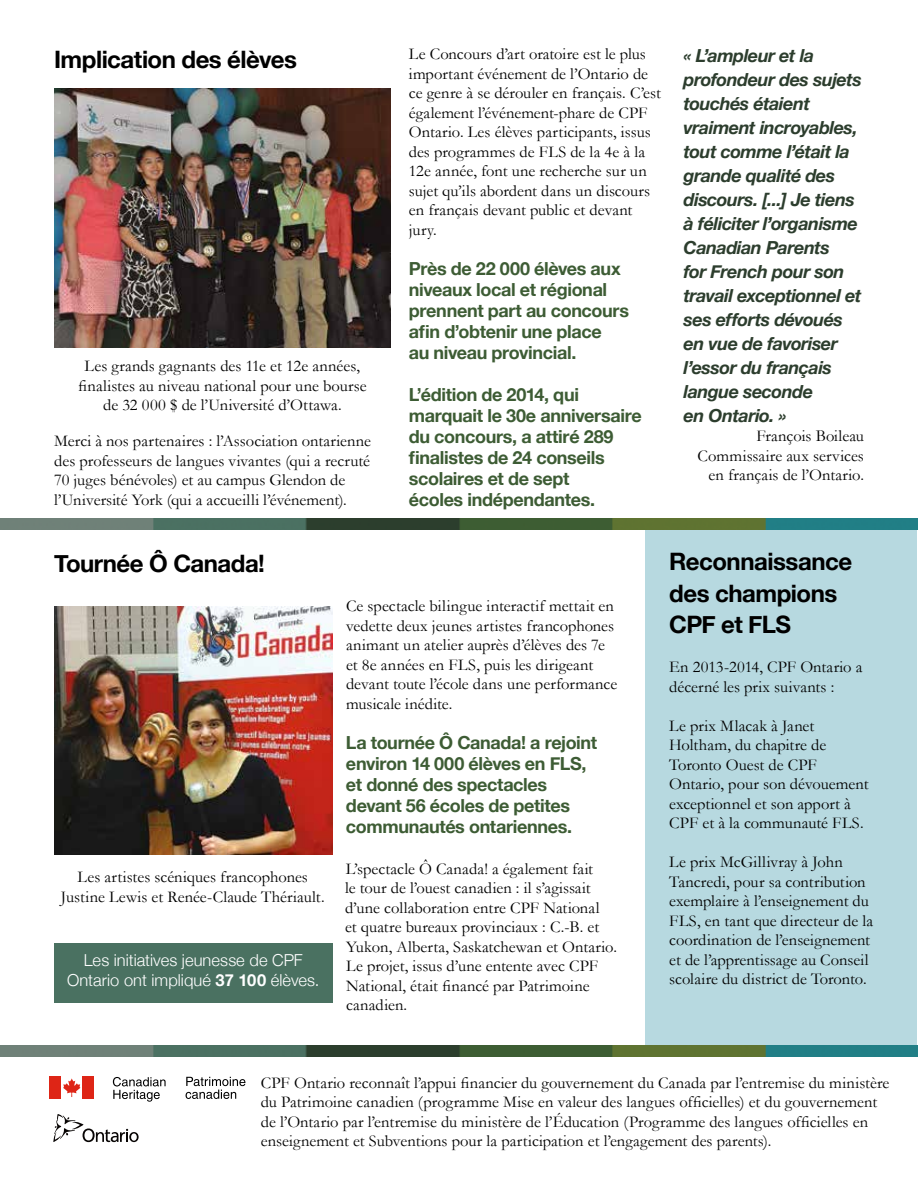
<style>
.page{position:relative;width:918px;height:1188px;background:#fff}
.page>*{position:absolute;margin:0;border:0;box-sizing:border-box;transform-origin:0 0}
.t1{font:700 24px/31.5px "Helvetica Neue";letter-spacing:-.02em;color:#000}
.t2{font:700 18px/21px "Helvetica Neue";letter-spacing:-.02em;color:#3d5c34}
.t3{font:italic 700 18px/24px "Helvetica Neue";letter-spacing:-.025em;color:#2c3d2d}
.t4{font:16.5px/19.5px "Garamond";letter-spacing:.005em;color:#000}
.t5{font:300 16.5px/19.5px "Helvetica Neue";letter-spacing:.005em;color:#fff;text-align:center}
.s1{font-weight:700}
</style>
<div class="page">
<div style="left:645px;top:523px;width:272px;height:525px;background:#b7d9e0"></div>
<img style="left:0;top:518px;width:918px;height:12px">
<img style="left:0;top:1045px;width:918px;height:12px">
<img style="left:54px;top:606px;width:278px;height:249px">
<div style="left:54px;top:944px;width:279px;height:59px;background:#4a7161"></div>
<svg style="left:113px;top:1077px;width:53px;height:25px"></svg>
<svg style="left:186px;top:1077px;width:59px;height:22px"></svg>
<div style="left:50px;top:1077px;width:11px;height:22px;background:#de2516"></div>
<div style="left:83px;top:1077px;width:11px;height:22px;background:#de2516"></div>
<svg style="left:63px;top:1078px;width:17px;height:19px"></svg>
<svg style="left:53px;top:1114px;width:86px;height:28px"></svg>
<img style="left:54px;top:88px;width:337px;height:260px">
<p class="t4" style="left:409px;top:44px;width:254px">Le Concours d’art oratoire est le plus important événement de l’Ontario de ce genre à se dérouler en français. C’est également l’événement-phare de CPF Ontario. Les élèves participants, issus des programmes de FLS de la 4e à la 12e année, font une recherche sur un sujet qu’ils abordent dans un discours en français devant public et devant jury.</p>
<p class="t2" style="left:409px;top:257px;width:222px">Près de 22 000 élèves aux niveaux local et régional prennent part au concours afin d’obtenir une place<br>au niveau provincial.</p>
<p class="t2" style="left:409px;top:383px;width:234px">L’édition de 2014, qui marquait le 30e anniversaire du concours, a attiré 289 finalistes de 24 conseils scolaires et de sept<br>écoles indépendantes.</p>
<h1 class="t1" style="left:54px;top:42px;width:244px">Implication des élèves</h1>
<p class="t3" style="left:684px;top:43px;width:180px">« L’ampleur et la profondeur des sujets touchés étaient vraiment incroyables, tout comme l’était la grande qualité des discours. [...] Je tiens à féliciter l’organisme<br>Canadian Parents<br>for French pour son travail exceptionnel et ses efforts dévoués en vue de favoriser l’essor du français langue seconde<br>en Ontario. »</p>
<p class="t4" style="left:698px;top:426px;width:168px;text-align:right">François Boileau<br>Commissaire aux services en français de l’Ontario.</p>
<p class="t4" style="left:78px;top:356px;width:290px;text-align:center">Les grands gagnants des 11e et 12e années, finalistes au niveau national pour une bourse de 32 000 $ de l’Université d’Ottawa.</p>
<p class="t4" style="left:54px;top:431px;width:318px">Merci à nos partenaires : l’Association ontarienne des professeurs de langues vivantes (qui a recruté 70 juges bénévoles) et au campus Glendon de l’Université York (qui a accueilli l’événement).</p>
<h1 class="t1" style="left:54px;top:547px;width:212px">Tournée Ô Canada!</h1>
<p class="t4" style="left:61px;top:867px;width:265px;text-align:center">Les artistes scéniques francophones<br>Justine Lewis et Renée-Claude Thériault.</p>
<p class="t5" style="left:67px;top:950px;width:254px">Les initiatives jeunesse de CPF<br>Ontario ont impliqué <span class="s1">37 100</span> élèves.</p>
<p class="t4" style="left:346px;top:596px;width:273px">Ce spectacle bilingue interactif mettait en vedette deux jeunes artistes francophones animant un atelier auprès d’élèves des 7e et 8e années en FLS, puis les dirigeant devant toute l’école dans une performance musicale inédite.</p>
<p class="t2" style="left:346px;top:731px;width:253px">La tournée Ô Canada! a rejoint environ 14 000 élèves en FLS, et donné des spectacles devant 56 écoles de petites communautés ontariennes.</p>
<p class="t4" style="left:345px;top:859px;width:273px">L’spectacle Ô Canada! a également fait<br>le tour de l’ouest canadien : il s’agissait d’une collaboration entre CPF National<br>et quatre bureaux provinciaux : C.-B. et Yukon, Alberta, Saskatchewan et Ontario.<br>Le projet, issus d’une entente avec CPF National, était financé par Patrimoine canadien.</p>
<h1 class="t1" style="left:669px;top:544px;width:184px">Reconnaissance des champions<br>CPF et FLS</h1>
<p class="t4" style="left:669px;top:657px;width:195px">En 2013-2014, CPF Ontario a décerné les prix suivants :</p>
<p class="t4" style="left:669px;top:715px;width:201px">Le prix Mlacak à Janet<br>Holtham, du chapitre de<br>Toronto Ouest de CPF<br>Ontario, pour son dévouement exceptionnel et son apport à<br>CPF et à la communauté FLS.</p>
<p class="t4" style="left:669px;top:852px;width:205px">Le prix McGillivray à John<br>Tancredi, pour sa contribution exemplaire à l’enseignement du<br>FLS, en tant que directeur de la coordination de l’enseignement et de l’apprentissage au Conseil scolaire du district de Toronto.</p>
<p class="t4" style="left:261px;top:1072px;width:630px">CPF Ontario reconnaît l’appui financier du gouvernement du Canada par l’entremise du ministère du Patrimoine canadien (programme Mise en valeur des langues officielles) et du gouvernement de l’Ontario par l’entremise du ministère de l’Éducation (Programme des langues officielles en enseignement et Subventions pour la participation et l’engagement des parents).</p>
</div>
